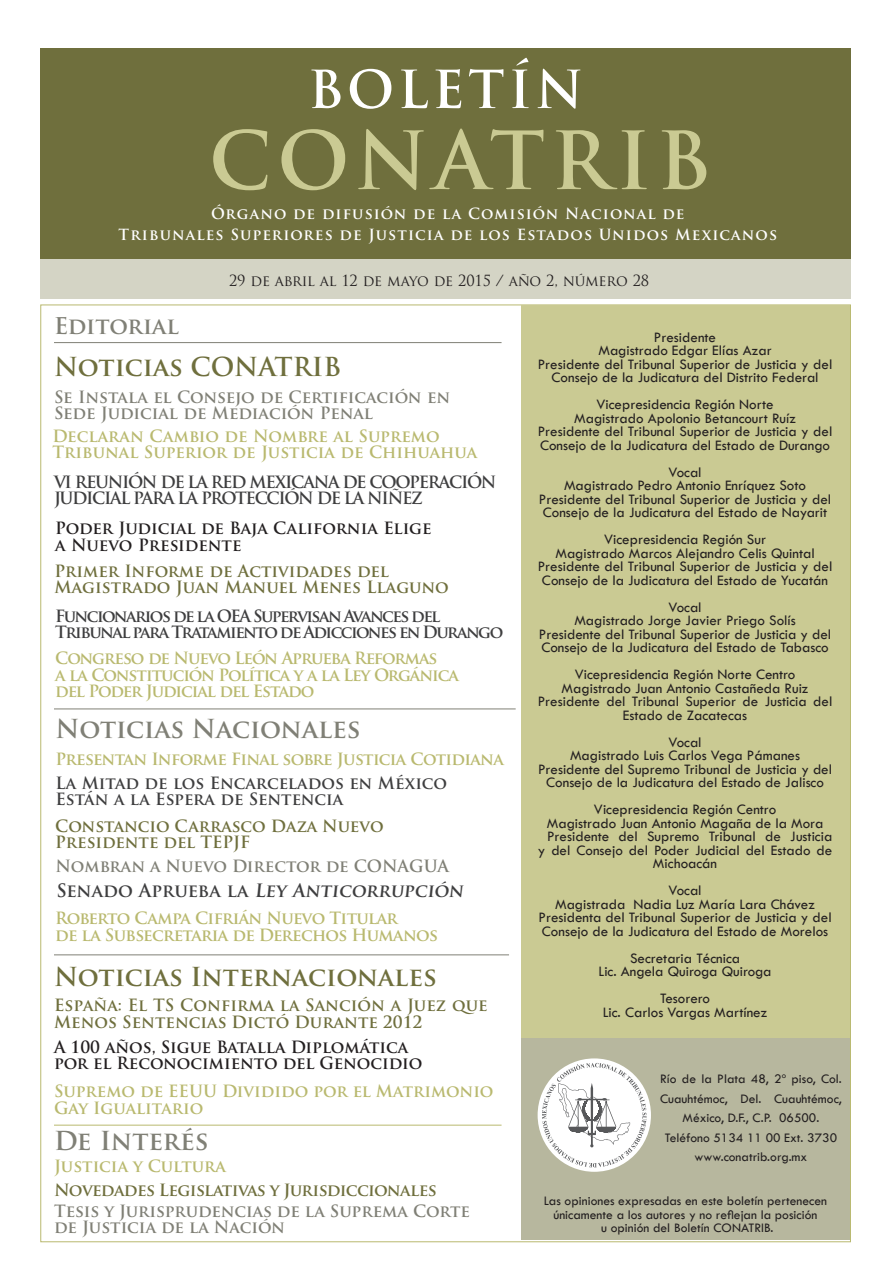
<style>
.page{position:relative;width:893px;height:1263px;background:#fff}
.page>*{position:absolute;margin:0;border:0;box-sizing:border-box;transform-origin:0 0}
.t1{font:700 78px "Trajan Pro";letter-spacing:.075em;color:#caca93}
.t2{font:700 51px "Trajan Pro";letter-spacing:.075em;color:#fff}
.t3{font:700 25.5px "Trajan Pro";color:#6f6f3d}
.t4{font:700 25.5px "Trajan Pro";color:#808076}
.t5{font:700 22.5px "Trajan Pro";color:#808076}
.t6{font:700 18px "Trajan Pro";color:#3e3e3f}
.t7{font:700 16.5px/16.5px "Trajan Pro";color:#6f6f3d}
.t8{font:700 16.5px/16.5px "Trajan Pro";letter-spacing:-.08em;color:#3e3e3f}
.t9{font:700 16.5px/16.5px "Trajan Pro";color:#808076}
.t10{font:700 16.5px/16.5px "Trajan Pro";color:#b9b96f}
.t11{font:700 16.5px/16.5px "Trajan Pro";color:#231f20}
.t12{font:700 16.5px/16.5px "Trajan Pro";letter-spacing:-.04em;color:#b9b96f}
.t13{font:700 16.5px/16.5px "Trajan Pro";letter-spacing:-.06em;color:#b9b96f}
.t14{font:700 16.5px/16.5px "Trajan Pro";color:#3e3e3f}
.t15{font:700 16.5px "Trajan Pro";letter-spacing:-.03em;color:#6f6f3d}
.t16{font:500 15px/13.5px "Tw Cen";color:#231f20;text-align:center}
.t17{font:700 15px/21px "Trajan Pro";letter-spacing:.075em;color:#fff;text-align:center}
.t18{font:15px "Trajan Pro";letter-spacing:-.01em;color:#231f20}
.t19{font:500 13.5px/19.5px "Tw Cen";color:#231f20;text-align:center}
</style>
<div class="page">
<div style="left:40px;top:258px;width:810px;height:41px;background:#d4d4c5"></div>
<div style="left:521px;top:305px;width:328px;height:733px;background:#caca93"></div>
<div style="left:521px;top:1038px;width:328px;height:202px;background:#b7b79e"></div>
<div style="left:41px;top:48px;width:810px;height:211px;background:#6f6f3d"></div>
<div style="left:538px;top:1058px;width:113px;height:114px;background:#fff;border-radius:50%"></div>
<svg style="left:542px;top:1063px;width:105px;height:104px"></svg>
<hr style="left:54px;top:1125px;width:448px;height:1px;background:#b9b96f">
<hr style="left:54px;top:954px;width:455px;height:1px;background:#808076">
<hr style="left:54px;top:342px;width:448px;height:1px;background:#808076">
<hr style="left:54px;top:708px;width:462px;height:1px;background:#808076">
<h2 class="t2" style="left:308px;top:58px;width:277px">BOLETÍN</h2>
<h1 class="t1" style="left:209px;top:112px;width:504px">CONATRIB</h1>
<p class="t17" style="left:119px;top:203px;width:660px">Órgano de difusión de la Comisión Nacional de<br>Tribunales Superiores de Justicia de los Estados Unidos Mexicanos</p>
<p class="t18" style="left:229px;top:271px;width:422px">29 DE ABRIL AL 12 DE MAYO DE 2015 / AÑO 2, NÚMERO 28</p>
<h3 class="t5" style="left:54px;top:312px;width:126px">Editorial</h3>
<h3 class="t3" style="left:54px;top:351px;width:289px">Noticias CONATRIB</h3>
<p class="t9" style="left:54px;top:389px;width:398px">Se Instala el Consejo de Certificación en<br>Sede Judicial de Mediación Penal</p>
<p class="t10" style="left:52px;top:428px;width:426px">Declaran Cambio de Nombre al Supremo<br>Tribunal Superior de Justicia de Chihuahua</p>
<p class="t8" style="left:54px;top:474px;width:444px">VI REUNIÓN DE LA RED MEXICANA DE COOPERACIÓN<br>JUDICIAL PARA LA PROTECCIÓN DE LA NIÑEZ</p>
<p class="t11" style="left:55px;top:520px;width:378px">Poder Judicial de Baja California Elige a Nuevo Presidente</p>
<p class="t7" style="left:54px;top:562px;width:396px">Primer Informe de Actividades del<br>Magistrado Juan Manuel Menes Llaguno</p>
<p class="t8" style="left:55px;top:607px;width:450px">Funcionarios de la OEA Supervisan Avances del<br>Tribunal para Tratamiento de Adicciones en Durango</p>
<p class="t13" style="left:55px;top:650px;width:405px">Congreso de Nuevo León Aprueba Reformas<br>a la Constitución Política y a la Ley Orgánica del Poder Judicial del Estado</p>
<h3 class="t4" style="left:56px;top:712px;width:307px">Noticias Nacionales</h3>
<p class="t12" style="left:56px;top:751px;width:450px">Presentan Informe Final sobre Justicia Cotidiana</p>
<p class="t14" style="left:56px;top:775px;width:393px">La Mitad de los Encarcelados en México<br>Están a la Espera de Sentencia</p>
<p class="t7" style="left:55px;top:818px;width:330px">Constancio Carrasco Daza Nuevo<br>Presidente del TEPJF</p>
<p class="t9" style="left:56px;top:858px;width:395px">Nombran a Nuevo Director de CONAGUA</p>
<p class="t6" style="left:56px;top:879px;width:411px">Senado Aprueba la Ley Anticorrupción</p>
<p class="t12" style="left:55px;top:910px;width:384px">Roberto Campa Cifrián Nuevo Titular<br>de la Subsecretaria de Derechos Humanos</p>
<h3 class="t3" style="left:54px;top:960px;width:384px">Noticias Internacionales</h3>
<p class="t7" style="left:54px;top:997px;width:435px">España: El TS Confirma la Sanción a Juez que<br>Menos Sentencias Dictó Durante 2012</p>
<p class="t11" style="left:54px;top:1039px;width:370px">A 100 años, Sigue Batalla Diplomática por el Reconocimiento del Genocidio</p>
<p class="t10" style="left:54px;top:1083px;width:441px">Supremo de EEUU Dividido por el Matrimonio<br>Gay Igualitario</p>
<h3 class="t4" style="left:54px;top:1125px;width:156px">De Interés</h3>
<p class="t10" style="left:54px;top:1158px;width:173px">Justicia y Cultura</p>
<p class="t15" style="left:54px;top:1180px;width:385px">Novedades Legislativas y Jurisdiccionales</p>
<p class="t9" style="left:54px;top:1203px;width:417px">Tesis y Jurisprudencias de la Suprema Corte de Justicia de la Nación</p>
<p class="t16" style="left:538px;top:330px;width:296px">Presidente<br>Magistrado Edgar Elías Azar<br>Presidente del Tribunal Superior de Justicia y del Consejo de la Judicatura del Distrito Federal</p>
<p class="t16" style="left:538px;top:398px;width:296px">Vicepresidencia Región Norte<br>Magistrado Apolonio Betancourt Ruíz<br>Presidente del Tribunal Superior de Justicia y del Consejo de la Judicatura del Estado de Durango</p>
<p class="t16" style="left:539px;top:465px;width:294px">Vocal<br>Magistrado Pedro Antonio Enríquez Soto Presidente del Tribunal Superior de Justicia y del Consejo de la Judicatura del Estado de Nayarit</p>
<p class="t16" style="left:538px;top:533px;width:296px">Vicepresidencia Región Sur<br>Magistrado Marcos Alejandro Celis Quintal Presidente del Tribunal Superior de Justicia y del Consejo de la Judicatura del Estado de Yucatán</p>
<p class="t16" style="left:539px;top:600px;width:294px">Vocal<br>Magistrado Jorge Javier Priego Solís<br>Presidente del Tribunal Superior de Justicia y del Consejo de la Judicatura del Estado de Tabasco</p>
<p class="t16" style="left:538px;top:668px;width:296px">Vicepresidencia Región Norte Centro<br>Magistrado Juan Antonio Castañeda Ruiz Presidente del Tribunal Superior de Justicia del Estado de Zacatecas</p>
<p class="t16" style="left:538px;top:735px;width:296px">Vocal<br>Magistrado Luis Carlos Vega Pámanes Presidente del Supremo Tribunal de Justicia y del Consejo de la Judicatura del Estado de Jalisco</p>
<p class="t16" style="left:594px;top:803px;width:184px">Vicepresidencia Región Centro</p>
<p class="t16" style="left:547px;top:816px;width:278px">Magistrado Juan Antonio Magaña de la Mora</p>
<p class="t16" style="left:547px;top:830px;width:287px">Presidente del Supremo Tribunal de Justicia</p>
<p class="t16" style="left:538px;top:843px;width:296px">y del Consejo del Poder Judicial del Estado de</p>
<p class="t16" style="left:653px;top:857px;width:66px">Michoacán</p>
<p class="t16" style="left:538px;top:884px;width:295px">Vocal<br>Magistrada Nadia Luz María Lara Chávez Presidenta del Tribunal Superior de Justicia y del Consejo de la Judicatura del Estado de Morelos</p>
<p class="t16" style="left:599px;top:951px;width:174px">Secretaria Técnica<br>Lic. Angela Quiroga Quiroga</p>
<p class="t16" style="left:603px;top:992px;width:166px">Tesorero<br>Lic. Carlos Vargas Martínez</p>
<p class="t19" style="left:660px;top:1069px;width:183px">Río de la Plata 48, 2º piso, Col.<br>Cuauhtémoc, Del. Cuauhtémoc,<br>México, D.F., C.P. 06500.<br>Teléfono 5134 11 00 Ext. 3730 www.conatrib.org.mx</p>
<p class="t19" style="left:544px;top:1194px;width:285px;line-height:13.5px">Las opiniones expresadas en este boletín pertenecen únicamente a los autores y no reflejan la posición<br>u opinión del Boletín CONATRIB.</p>
</div>
